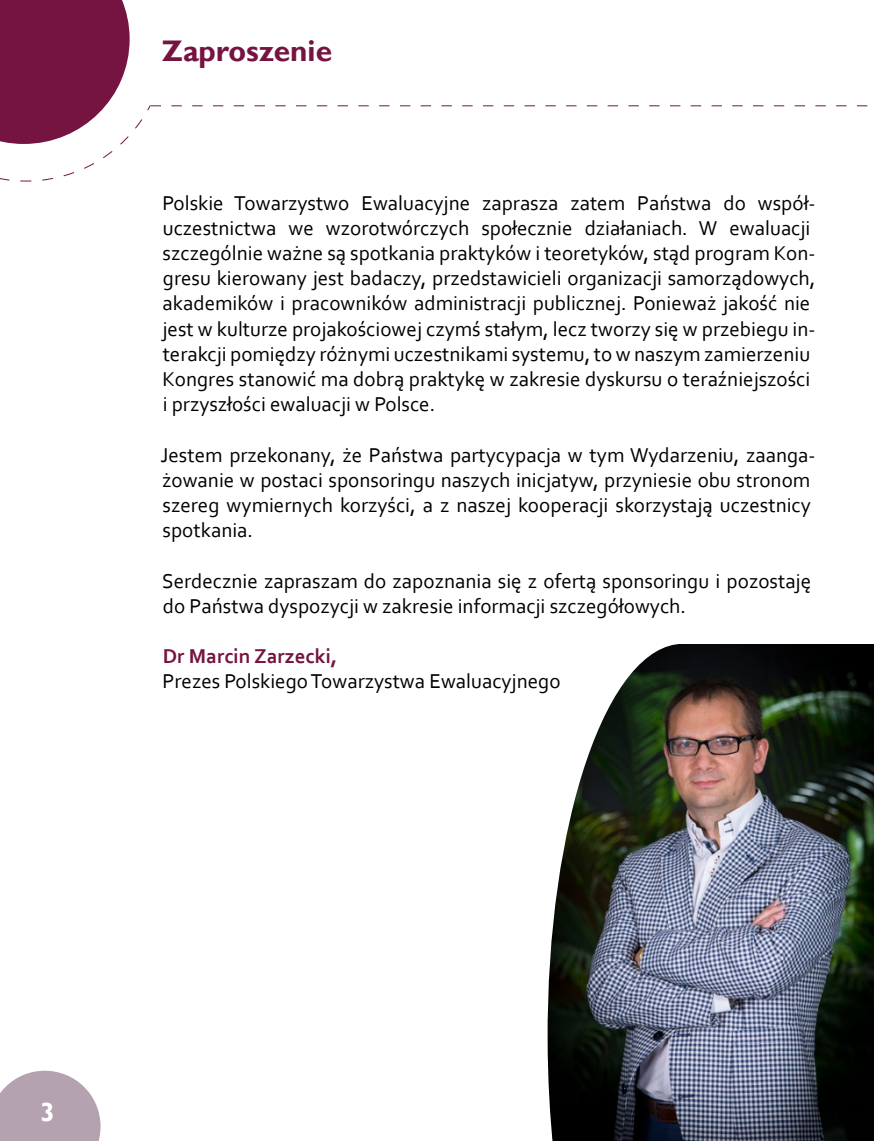
<style>
.page{position:relative;width:874px;height:1141px;background:#fff}
.page>*{position:absolute;margin:0;border:0;box-sizing:border-box;transform-origin:0 0}
.t1{font:700 29.75px "Gill Sans";color:#751341}
.t2{font:700 26.25px "Gill Sans";color:#fff}
.t3{font:21px/25.2px "Corbel";color:#000}
.t4{font:700 21px "Corbel";color:#751341}
</style>
<div class="page">
<svg style="left:0;top:1071px;width:100px;height:70px;background:#beaebb"></svg>
<svg style="left:0;top:0;width:868px;height:182px"></svg>
<img style="left:547px;top:644px;width:325px;height:497px">
<h1 class="t1" style="left:162px;top:33px;width:171px">Zaproszenie</h1>
<p class="t3" style="left:162px;top:189px;width:654px">Polskie Towarzystwo Ewaluacyjne zaprasza zatem Państwa do współ&shy;uczestnictwa we wzorotwórczych społecznie działaniach. W ewaluacji szczególnie ważne są spotkania praktyków i teoretyków, stąd program Kon&shy;gresu kierowany jest badaczy, przedstawicieli organizacji samorządowych, akademików i pracowników administracji publicznej. Ponieważ jakość nie jest w kulturze projakościowej czymś stałym, lecz tworzy się w przebiegu in&shy;terakcji pomiędzy różnymi uczestnikami systemu, to w naszym zamierzeniu Kongres stanowić ma dobrą praktykę w zakresie dyskursu o teraźniejszości i przyszłości ewaluacji w Polsce.</p>
<p class="t3" style="left:160px;top:441px;width:656px">Jestem przekonany, że Państwa partycypacja w tym Wydarzeniu, zaanga&shy;żowanie w postaci sponsoringu naszych inicjatyw, przyniesie obu stronom szereg wymiernych korzyści, a z naszej kooperacji skorzystają uczestnicy spotkania.</p>
<p class="t3" style="left:162px;top:567px;width:650px">Serdecznie zapraszam do zapoznania się z ofertą sponsoringu i pozostaję do Państwa dyspozycji w zakresie informacji szczegółowych.</p>
<p class="t4" style="left:163px;top:643px;width:176px">Dr Marcin Zarzecki,</p>
<p class="t3" style="left:162px;top:668px;width:399px">Prezes Polskiego Towarzystwa Ewaluacyjnego</p>
<p class="t2" style="left:40px;top:1097px;width:16px">3</p>
</div>
